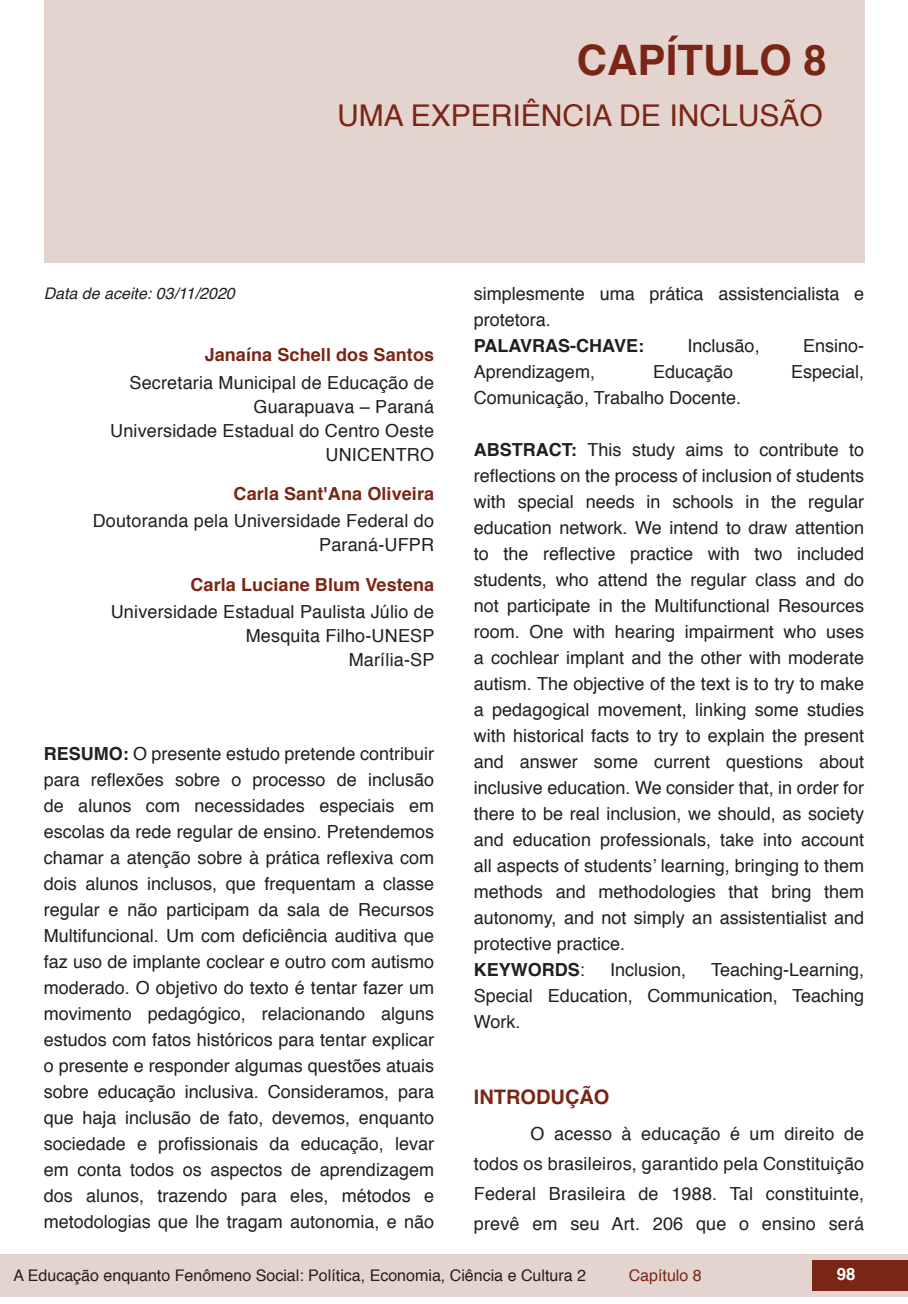
<style>
.page{position:relative;width:908px;height:1304px;background:#fff}
.page>*{position:absolute;margin:0;border:0;box-sizing:border-box;transform-origin:0 0}
.capítulos{font:700 42px "Helvetica";color:#7a2616}
.nome_artigos{font:30px "Helvetica";color:#7a2616}
.TITULOS{font:700 20px "Helvetica";color:#7a2616}
.Resumos_e_PC_TXT{font:18px/26px "Helvetica";color:#231f20;text-align:justify}
.info_autores{font:18px/24px "Helvetica";letter-spacing:.01em;color:#231f20;text-align:right}
.txt{font:18px/30px "Helvetica";letter-spacing:.01em;color:#231f20;text-align:justify}
.nome_autores{font:700 18px "Helvetica";letter-spacing:.005em;color:#7a2616}
.Resumos_e_PC_TXT-2{font:700 18px "Helvetica";color:#231f20}
.t1{font:700 16.8px "Helvetica";color:#fff}
.t2{font:16px "Helvetica";color:#231f20}
.t3{font:italic 16px "Helvetica";color:#231f20}
.t4{font:16px "Helvetica";color:#7a2616}
.s1{font-weight:700}
.s2{font-weight:400}
</style>
<div class="page">
<div style="left:0;top:1254px;width:906px;height:43px;background:#e4d4d0"></div>
<div style="left:812px;top:1261px;width:95px;height:30px;background:#7a2616"></div>
<div style="left:44px;top:0;width:819px;height:263px;background:#e4d4d0"></div>
<p class="capítulos" style="left:576px;top:26px;width:251px">CAPÍTULO 8</p>
<p class="nome_artigos" style="left:337px;top:93px;width:487px">UMA EXPERIÊNCIA DE INCLUSÃO</p>
<p class="t3" style="left:44px;top:280px;width:192px">Data de aceite: 03/11/2020</p>
<p class="nome_autores" style="left:204px;top:341px;width:231px">Janaína Schell dos Santos</p>
<p class="info_autores" style="left:129px;top:371px;width:306px">Secretaria Municipal de Educação de<br>Guarapuava – Paraná</p>
<p class="info_autores" style="left:110px;top:419px;width:325px">Universidade Estadual do Centro Oeste</p>
<p class="info_autores" style="left:325px;top:443px;width:110px">UNICENTRO</p>
<p class="nome_autores" style="left:233px;top:479px;width:202px">Carla Sant'Ana Oliveira</p>
<p class="info_autores" style="left:93px;top:510px;width:343px">Doutoranda pela Universidade Federal do<br>Paraná-UFPR</p>
<p class="nome_autores" style="left:190px;top:570px;width:245px">Carla Luciane Blum Vestena</p>
<p class="info_autores" style="left:111px;top:600px;width:325px">Universidade Estadual Paulista Júlio de<br>Mesquita Filho-UNESP</p>
<p class="info_autores" style="left:348px;top:648px;width:87px">Marília-SP</p>
<p class="Resumos_e_PC_TXT" style="left:44px;top:741px;width:392px"><span class="s1">RESUMO:</span> O presente estudo pretende contribuir para reflexões sobre o processo de inclusão de alunos com necessidades especiais em escolas da rede regular de ensino. Pretendemos chamar a atenção sobre à prática reflexiva com dois alunos inclusos, que frequentam a classe regular e não participam da sala de Recursos Multifuncional. Um com deficiência auditiva que faz uso de implante coclear e outro com autismo moderado. O objetivo do texto é tentar fazer um movimento pedagógico, relacionando alguns estudos com fatos históricos para tentar explicar o presente e responder algumas questões atuais sobre educação inclusiva. Consideramos, para que haja inclusão de fato, devemos, enquanto sociedade e profissionais da educação, levar em conta todos os aspectos de aprendizagem dos alunos, trazendo para eles, métodos e metodologias que lhe tragam autonomia, e não</p>
<p class="Resumos_e_PC_TXT" style="left:473px;top:281px;width:392px">simplesmente uma prática assistencialista e protetora.</p>
<p class="Resumos_e_PC_TXT-2" style="left:473px;top:331px;width:172px">PALAVRAS-CHAVE:</p>
<p class="Resumos_e_PC_TXT" style="left:687px;top:333px;width:74px">Inclusão,</p>
<p class="Resumos_e_PC_TXT" style="left:802px;top:333px;width:63px">Ensino-</p>
<p class="Resumos_e_PC_TXT" style="left:473px;top:359px;width:123px">Aprendizagem,</p>
<p class="Resumos_e_PC_TXT" style="left:652px;top:359px;width:82px">Educação</p>
<p class="Resumos_e_PC_TXT" style="left:790px;top:359px;width:75px">Especial,</p>
<p class="Resumos_e_PC_TXT" style="left:473px;top:385px;width:269px">Comunicação, Trabalho Docente.</p>
<p class="Resumos_e_PC_TXT" style="left:473px;top:437px;width:392px"><span class="s1">ABSTRACT:</span> This study aims to contribute to reflections on the process of inclusion of students with special needs in schools in the regular education network. We intend to draw attention to the reflective practice with two included students, who attend the regular class and do not participate in the Multifunctional Resources room. One with hearing impairment who uses a cochlear implant and the other with moderate autism. The objective of the text is to try to make a pedagogical movement, linking some studies with historical facts to try to explain the present and answer some current questions about inclusive education. We consider that, in order for there to be real inclusion, we should, as society and education professionals, take into account all aspects of students’ learning, bringing to them methods and methodologies that bring them autonomy, and not simply an assistentialist and protective practice.</p>
<p class="Resumos_e_PC_TXT-2" style="left:473px;top:955px;width:113px">KEYWORDS<span class="s2">:</span></p>
<p class="Resumos_e_PC_TXT" style="left:610px;top:957px;width:78px">Inclusion,</p>
<p class="Resumos_e_PC_TXT" style="left:473px;top:957px;width:392px;text-indent:237px">Teaching-Learning, Special Education, Communication, Teaching Work.</p>
<p class="TITULOS" style="left:473px;top:1081px;width:137px">INTRODUÇÃO</p>
<p class="txt" style="left:473px;top:1119px;width:392px;text-indent:57px">O acesso à educação é um direito de todos os brasileiros, garantido pela Constituição Federal Brasileira de 1988. Tal constituinte, prevê em seu Art. 206 que o ensino será</p>
<p class="t2" style="left:14px;top:1263px;width:573px">A Educação enquanto Fenômeno Social: Política, Economia, Ciência e Cultura 2</p>
<p class="t4" style="left:628px;top:1263px;width:74px">Capítulo 8</p>
<p class="t1" style="left:836px;top:1261px;width:20px">98</p>
</div>
